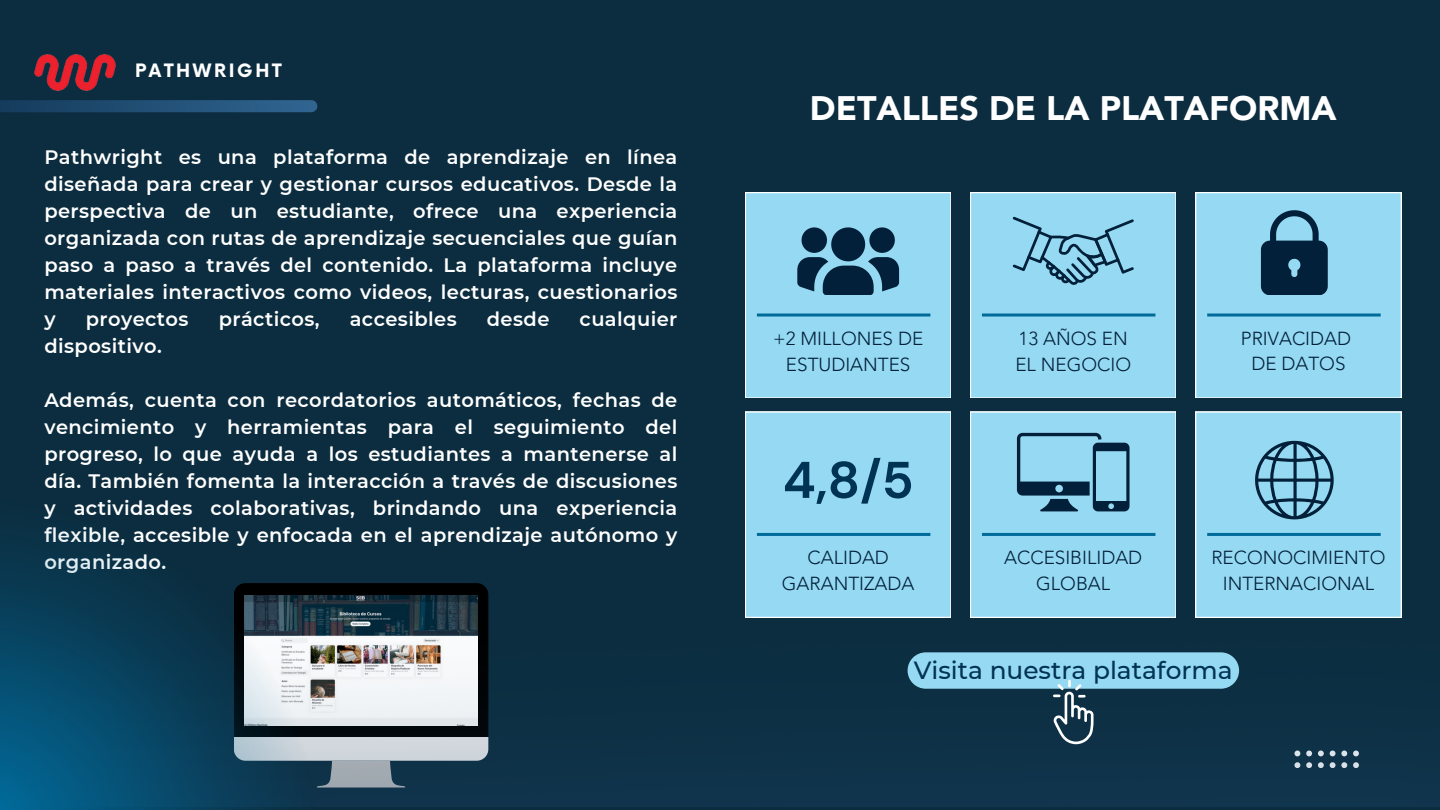
<style>
.page{position:relative;width:1440px;height:810px;background:#0c2d3f}
.page>*{position:absolute;margin:0;border:0;box-sizing:border-box;transform-origin:0 0}
.t1{font:700 51.5px "DM Sans";color:#013355}
.t2{font:900 33.9px "Avenir LT Pro";color:#fff}
.t3{font:500 24.8px "Montserrat";color:#013355}
.t4{font:600 19.4px/27px "Montserrat";letter-spacing:.02em;color:#fff;text-align:justify}
.t5{font:300 18.9px/25.5px "Avenir LT Pro";color:#02203a;text-align:center}
.t6{font:700 18px "Now";letter-spacing:.145em;color:#fff}
</style>
<div class="page">
<img style="left:34px;top:54px;width:82px;height:37px">
<svg style="left:0;top:100px;width:317px;height:12px;background:#224f76"></svg>
<img style="left:317px;top:586px;width:1123px;height:221px">
<div style="left:745px;top:412px;width:206px;height:205px;background:#96d9f2"></div>
<hr style="left:757px;top:533px;width:173px;height:3px;background:#006a99">
<svg style="left:745px;top:192px;width:206px;height:206px;background:#86c4dd"></svg>
<svg style="left:1196px;top:192px;width:205px;height:206px;background:#87c6df"></svg>
<svg style="left:970px;top:412px;width:206px;height:205px;background:#8ccce5"></svg>
<svg style="left:1196px;top:412px;width:205px;height:205px;background:#8ecfe7"></svg>
<svg style="left:970px;top:192px;width:206px;height:206px;background:#90d1ea"></svg>
<svg style="left:0;top:546px;width:317px;height:264px"></svg>
<div style="left:908px;top:652px;width:331px;height:37px;background:#96d9f2;border-radius:18px"></div>
<svg style="left:1053px;top:680px;width:41px;height:64px"></svg>
<p class="t6" style="left:135px;top:61px;width:148px">PATHWRIGHT</p>
<h4 class="t4" style="left:44px;top:143px;width:635px">Pathwright es una plataforma de aprendizaje en línea diseñada para crear y gestionar cursos educativos. Desde la perspectiva de un estudiante, ofrece una experiencia organizada con rutas de aprendizaje secuenciales que guían paso a paso a través del contenido. La plataforma incluye materiales interactivos como videos, lecturas, cuestionarios y</h4>
<h4 class="t4" style="left:86px;top:305px;width:104px">proyectos</h4>
<h4 class="t4" style="left:219px;top:305px;width:102px">prácticos,</h4>
<h4 class="t4" style="left:350px;top:305px;width:108px">accesibles</h4>
<h4 class="t4" style="left:487px;top:305px;width:64px">desde</h4>
<h4 class="t4" style="left:580px;top:305px;width:99px">cualquier</h4>
<h4 class="t4" style="left:44px;top:332px;width:119px">dispositivo.</h4>
<p class="t4" style="left:44px;top:386px;width:635px">Además, cuenta con recordatorios automáticos, fechas de vencimiento y herramientas para el seguimiento del progreso, lo que ayuda a los estudiantes a mantenerse al día. También fomenta la interacción a través de discusiones y actividades colaborativas, brindando una experiencia flexible, accesible y enfocada en el aprendizaje autónomo y organizado.</p>
<h2 class="t2" style="left:810px;top:95px;width:528px">DETALLES DE LA PLATAFORMA</h2>
<p class="t5" style="left:773px;top:327px;width:152px">+2 MILLONES DE<br>ESTUDIANTES</p>
<p class="t5" style="left:1015px;top:327px;width:117px;text-align:left">13 AÑOS EN<br>EL NEGOCIO</p>
<h5 class="t1" style="left:783px;top:447px;width:132px">4,8/5</h5>
<p class="t5" style="left:782px;top:547px;width:134px">CALIDAD<br>GARANTIZADA</p>
<p class="t5" style="left:1004px;top:547px;width:140px">ACCESIBILIDAD<br>GLOBAL</p>
<p class="t5" style="left:1241px;top:327px;width:112px">PRIVACIDAD<br>DE DATOS</p>
<h5 class="t5" style="left:1211px;top:547px;width:176px">RECONOCIMIENTO<br>INTERNACIONAL</h5>
<p class="t3" style="left:914px;top:655px;width:320px">Visita nuestra plataforma</p>
</div>
